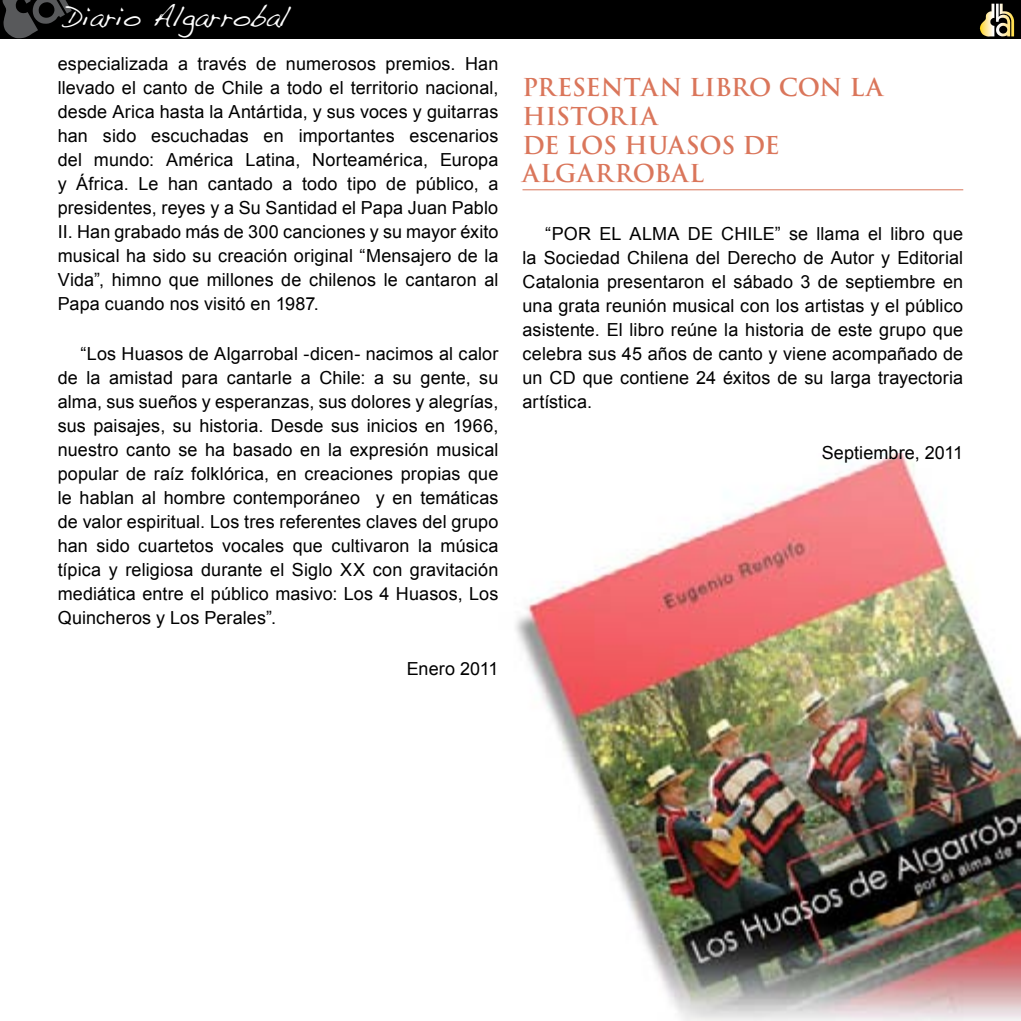
<style>
.page{position:relative;width:1021px;height:1021px;background:#fff}
.page>*{position:absolute;margin:0;border:0;box-sizing:border-box;transform-origin:0 0}
.t1{font:28px "Handwriting Dakota";color:#fff}
.t2{font:700 24px/28.8px "Trajan";letter-spacing:-.005em;color:#da765b}
.t3{font:18px/24px "Arial";letter-spacing:.005em;color:#000;text-align:justify}
</style>
<div class="page">
<div style="left:0;top:0;width:1020px;height:39px;background:#000"></div>
<svg style="left:2px;top:0;width:70px;height:38px"></svg>
<svg style="left:979px;top:4px;width:35px;height:33px"></svg>
<img style="left:515px;top:454px;width:505px;height:566px">
<hr style="left:522px;top:189px;width:441px;height:1px;background:#da765b">
<h1 class="t1" style="left:64px;top:0;width:227px">Diario Algarrobal</h1>
<p class="t3" style="left:58px;top:52px;width:442px">especializada a través de numerosos premios. Han llevado el canto de Chile a todo el territorio nacional, desde Arica hasta la Antártida, y sus voces y guitarras han sido escuchadas en importantes escenarios del mundo: América Latina, Norteamérica, Europa y África. Le han cantado a todo tipo de público, a presidentes, reyes y a Su Santidad el Papa Juan Pablo II. Han grabado más de 300 canciones y su mayor éxito musical ha sido su creación original “Mensajero de la Vida”, himno que millones de chilenos le cantaron al Papa cuando nos visitó en 1987.</p>
<p class="t3" style="left:58px;top:342px;width:442px;text-indent:23px">“Los Huasos de Algarrobal -dicen- nacimos al calor de la amistad para cantarle a Chile: a su gente, su alma, sus sueños y esperanzas, sus dolores y alegrías, sus paisajes, su historia. Desde sus inicios en 1966, nuestro canto se ha basado en la expresión musical popular de raíz folklórica, en creaciones propias que le hablan al hombre contemporáneo y en temáticas de valor espiritual. Los tres referentes claves del grupo han sido cuartetos vocales que cultivaron la música típica y religiosa durante el Siglo XX con gravitación mediática entre el público masivo: Los 4 Huasos, Los Quincheros y Los Perales”.</p>
<p class="t3" style="left:406px;top:657px;width:93px">Enero 2011</p>
<h2 class="t2" style="left:522px;top:73px;width:362px">PRESENTAN LIBRO CON LA<br>HISTORIA<br>DE LOS HUASOS DE<br>ALGARROBAL</h2>
<p class="t3" style="left:522px;top:222px;width:442px;text-indent:23px">“POR EL ALMA DE CHILE” se llama el libro que la Sociedad Chilena del Derecho de Autor y Editorial Catalonia presentaron el sábado 3 de septiembre en una grata reunión musical con los artistas y el público asistente. El libro reúne la historia de este grupo que celebra sus 45 años de canto y viene acompañado de un CD que contiene 24 éxitos de su larga trayectoria artística.</p>
<p class="t3" style="left:821px;top:441px;width:143px">Septiembre, 2011</p>
</div>
